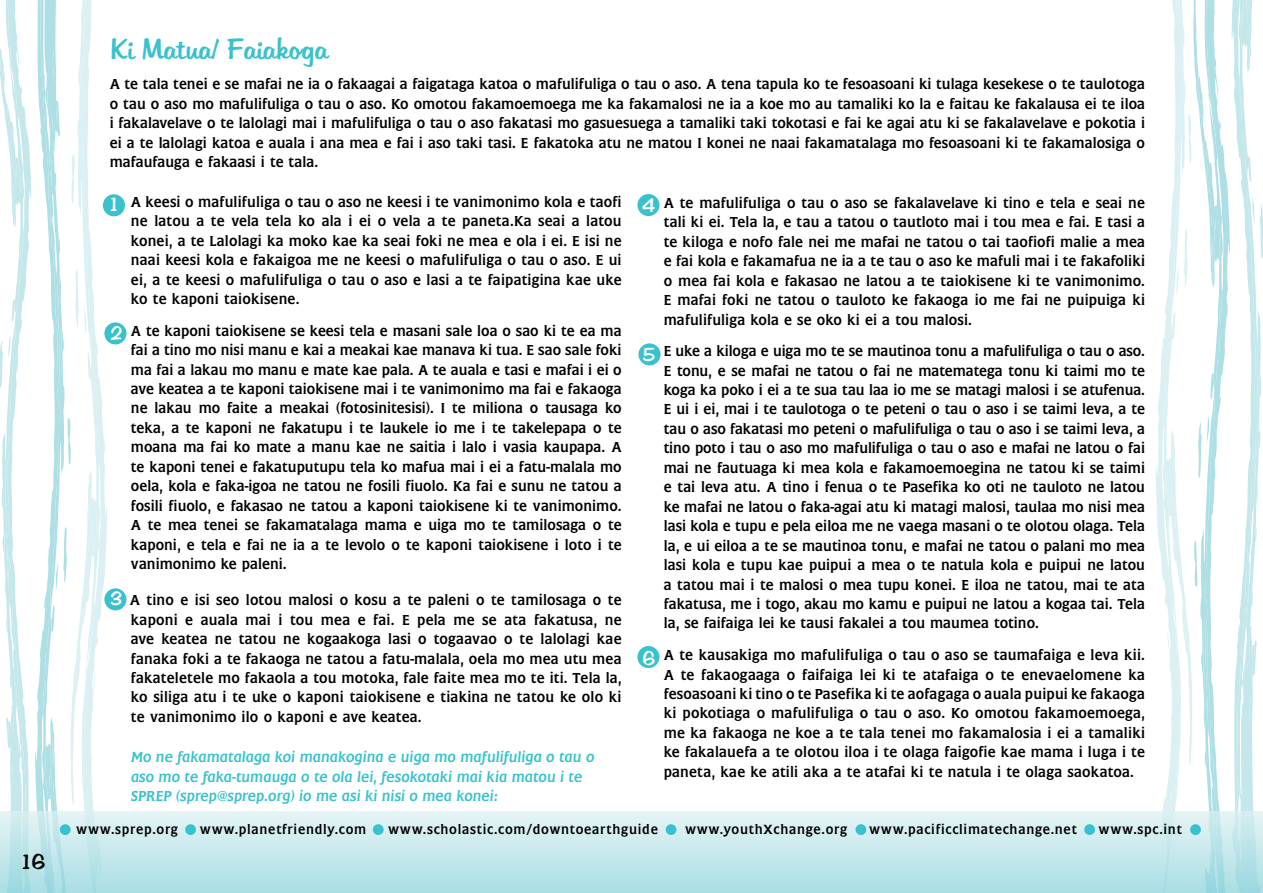
<style>
.page{position:relative;width:1263px;height:893px;background:#fff}
.page>*{position:absolute;margin:0;border:0;box-sizing:border-box;transform-origin:0 0}
.t1{font:28.5px "Hudson";letter-spacing:-.01em;color:#39c1cd}
.t2{font:22.65px "Hudson";color:#000}
.t3{font:700 15px/19.5px "Flanders";letter-spacing:.005em;color:#000;text-align:justify}
.t4{font:italic 700 15px/19.5px "Flanders";color:#39c1cd}
.t5{font:700 13.8px "Flanders";letter-spacing:.05em;color:#000}
.s1{font-family:"Hudson";font-weight:400;font-size:21px;color:#fff}
</style>
<div class="page">
<div style="left:104px;top:322px;width:22px;height:22px;background:#39c1cd;border-radius:50%"></div>
<div style="left:637px;top:194px;width:22px;height:22px;background:#39c1cd;border-radius:50%"></div>
<div style="left:638px;top:343px;width:22px;height:22px;background:#39c1cd;border-radius:50%"></div>
<div style="left:104px;top:588px;width:22px;height:22px;background:#39c1cd;border-radius:50%"></div>
<div style="left:637px;top:646px;width:22px;height:22px;background:#39c1cd;border-radius:50%"></div>
<div style="left:103px;top:194px;width:22px;height:22px;background:#39c1cd;border-radius:50%"></div>
<div style="left:0;top:811px;width:1263px;height:82px;background:linear-gradient(to bottom,#e6f4f5,#aadee5)"></div>
<div style="left:185px;top:824px;width:11px;height:11px;background:#39c1cd;border-radius:50%"></div>
<div style="left:855px;top:824px;width:11px;height:11px;background:#39c1cd;border-radius:50%"></div>
<div style="left:1084px;top:824px;width:11px;height:11px;background:#39c1cd;border-radius:50%"></div>
<div style="left:373px;top:824px;width:11px;height:11px;background:#39c1cd;border-radius:50%"></div>
<div style="left:666px;top:824px;width:10px;height:11px;background:#39c1cd;border-radius:50%"></div>
<svg style="left:0;top:0;width:107px;height:893px"></svg>
<svg style="left:1156px;top:0;width:107px;height:893px"></svg>
<h2 class="t2" style="left:22px;top:849px;width:25px">16</h2>
<h1 class="t1" style="left:110px;top:33px;width:220px">Ki Matua/ Faiakoga</h1>
<p class="t3" style="left:110px;top:75px;width:1037px">A te tala tenei e se mafai ne ia o fakaagai a faigataga katoa o mafulifuliga o tau o aso. A tena tapula ko te fesoasoani ki tulaga kesekese o te taulotoga o tau o aso mo mafulifuliga o tau o aso. Ko omotou fakamoemoega me ka fakamalosi ne ia a koe mo au tamaliki ko la e faitau ke fakalausa ei te iloa i fakalavelave o te lalolagi mai i mafulifuliga o tau o aso fakatasi mo gasuesuega a tamaliki taki tokotasi e fai ke agai atu ki se fakalavelave e pokotia i ei a te lalolagi katoa e auala i ana mea e fai i aso taki tasi. E fakatoka atu ne matou I konei ne naai fakamatalaga mo fesoasoani ki te fakamalosiga o mafaufauga e fakaasi i te tala.</p>
<p class="t3" style="left:131px;top:192px;width:492px;text-indent:-21px"><span class="s1">1</span> A keesi o mafulifuliga o tau o aso ne keesi i te vanimonimo kola e taofi ne latou a te vela tela ko ala i ei o vela a te paneta.Ka seai a latou konei, a te Lalolagi ka moko kae ka seai foki ne mea e ola i ei. E isi ne naai keesi kola e fakaigoa me ne keesi o mafulifuliga o tau o aso. E ui ei, a te keesi o mafulifuliga o tau o aso e lasi a te faipatigina kae uke ko te kaponi taiokisene.</p>
<p class="t3" style="left:131px;top:321px;width:492px;text-indent:-21px"><span class="s1">2</span> A te kaponi taiokisene se keesi tela e masani sale loa o sao ki te ea ma fai a tino mo nisi manu e kai a meakai kae manava ki tua. E sao sale foki ma fai a lakau mo manu e mate kae pala. A te auala e tasi e mafai i ei o ave keatea a te kaponi taiokisene mai i te vanimonimo ma fai e fakaoga ne lakau mo faite a meakai (fotosinitesisi). I te miliona o tausaga ko teka, a te kaponi ne fakatupu i te laukele io me i te takelepapa o te moana ma fai ko mate a manu kae ne saitia i lalo i vasia kaupapa. A te kaponi tenei e fakatuputupu tela ko mafua mai i ei a fatu-malala mo oela, kola e faka-igoa ne tatou ne fosili fiuolo. Ka fai e sunu ne tatou a fosili fiuolo, e fakasao ne tatou a kaponi taiokisene ki te vanimonimo.<br>A te mea tenei se fakamatalaga mama e uiga mo te tamilosaga o te kaponi, e tela e fai ne ia a te levolo o te kaponi taiokisene i loto i te vanimonimo ke paleni.</p>
<p class="t3" style="left:131px;top:591px;width:492px;text-indent:-21px"><span class="s1">3</span> A tino e isi seo lotou malosi o kosu a te paleni o te tamilosaga o te kaponi e auala mai i tou mea e fai. E pela me se ata fakatusa, ne ave keatea ne tatou ne kogaakoga lasi o togaavao o te lalolagi kae fanaka foki a te fakaoga ne tatou a fatu-malala, oela mo mea utu mea fakateletele mo fakaola a tou motoka, fale faite mea mo te iti. Tela la, ko siliga atu i te uke o kaponi taiokisene e tiakina ne tatou ke olo ki te vanimonimo ilo o kaponi e ave keatea.</p>
<p class="t4" style="left:131px;top:748px;width:465px">Mo ne fakamatalaga koi manakogina e uiga mo mafulifuliga o tau o aso mo te faka-tumauga o te ola lei, fesokotaki mai kia matou i te<br>SPREP (sprep@sprep.org) io me asi ki nisi o mea konei:</p>
<p class="t3" style="left:664px;top:193px;width:483px;text-indent:-21px"><span class="s1">4</span> A te mafulifuliga o tau o aso se fakalavelave ki tino e tela e seai ne tali ki ei. Tela la, e tau a tatou o tautloto mai i tou mea e fai. E tasi a te kiloga e nofo fale nei me mafai ne tatou o tai taofiofi malie a mea e fai kola e fakamafua ne ia a te tau o aso ke mafuli mai i te fakafoliki o mea fai kola e fakasao ne latou a te taiokisene ki te vanimonimo.<br>E mafai foki ne tatou o tauloto ke fakaoga io me fai ne puipuiga ki mafulifuliga kola e se oko ki ei a tou malosi.</p>
<p class="t3" style="left:664px;top:342px;width:483px;text-indent:-21px"><span class="s1">5</span> E uke a kiloga e uiga mo te se mautinoa tonu a mafulifuliga o tau o aso.<br>E tonu, e se mafai ne tatou o fai ne matematega tonu ki taimi mo te koga ka poko i ei a te sua tau laa io me se matagi malosi i se atufenua.<br>E ui i ei, mai i te taulotoga o te peteni o tau o aso i se taimi leva, a te tau o aso fakatasi mo peteni o mafulifuliga o tau o aso i se taimi leva, a tino poto i tau o aso mo mafulifuliga o tau o aso e mafai ne latou o fai mai ne fautuaga ki mea kola e fakamoemoegina ne tatou ki se taimi e tai leva atu. A tino i fenua o te Pasefika ko oti ne tauloto ne latou ke mafai ne latou o faka-agai atu ki matagi malosi, taulaa mo nisi mea lasi kola e tupu e pela eiloa me ne vaega masani o te olotou olaga. Tela la, e ui eiloa a te se mautinoa tonu, e mafai ne tatou o palani mo mea lasi kola e tupu kae puipui a mea o te natula kola e puipui ne latou a tatou mai i te malosi o mea tupu konei. E iloa ne tatou, mai te ata fakatusa, me i togo, akau mo kamu e puipui ne latou a kogaa tai. Tela la, se faifaiga lei ke tausi fakalei a tou maumea totino.</p>
<p class="t3" style="left:664px;top:645px;width:483px;text-indent:-21px"><span class="s1">6</span> A te kausakiga mo mafulifuliga o tau o aso se taumafaiga e leva kii.<br>A te fakaogaaga o faifaiga lei ki te atafaiga o te enevaelomene ka fesoasoani ki tino o te Pasefika ki te aofagaga o auala puipui ke fakaoga ki pokotiaga o mafulifuliga o tau o aso. Ko omotou fakamoemoega, me ka fakaoga ne koe a te tala tenei mo fakamalosia i ei a tamaliki ke fakalauefa a te olotou iloa i te olaga faigofie kae mama i luga i te paneta, kae ke atili aka a te atafai ki te natula i te olaga saokatoa.</p>
<p class="t5" style="left:76px;top:822px;width:103px">www.sprep.org</p>
<p class="t5" style="left:200px;top:822px;width:168px">www.planetfriendly.com</p>
<p class="t5" style="left:388px;top:822px;width:271px">www.scholastic.com/downtoearthguide</p>
<p class="t5" style="left:685px;top:822px;width:164px">www.youthXchange.org</p>
<p class="t5" style="left:869px;top:822px;width:209px">www.pacificclimatechange.net</p>
<p class="t5" style="left:1098px;top:822px;width:85px">www.spc.int</p>
</div>
